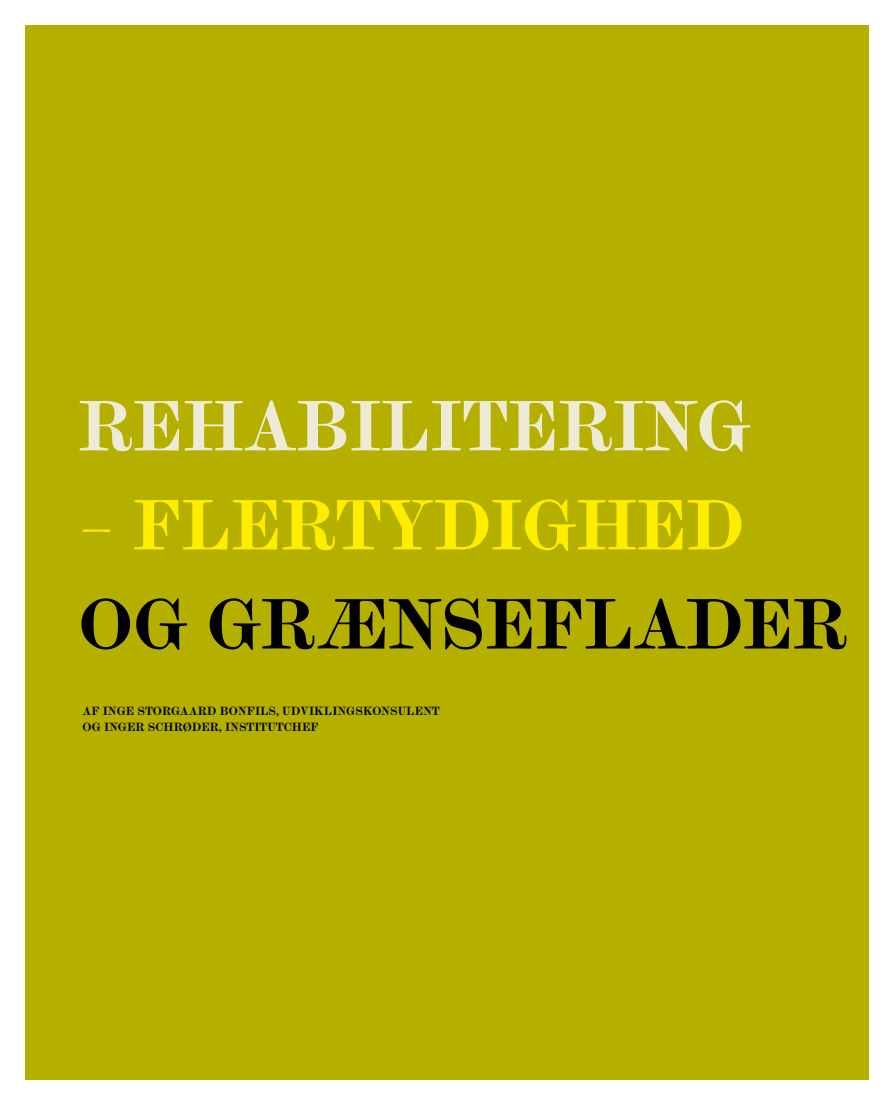
<style>
.page{position:relative;width:893px;height:1106px;background:#fff}
.page>*{position:absolute;margin:0;border:0;box-sizing:border-box;transform-origin:0 0}
.t1{font:700 62.7px "Scotch Micro";letter-spacing:-.005em;color:#edead5}
.t2{font:700 62.7px "Scotch Micro";letter-spacing:-.005em;color:#000}
.t3{font:700 62.7px "Scotch Micro";letter-spacing:-.005em;color:#ffed00}
.t4{font:700 10.5px/16.5px "Scotch Micro";letter-spacing:-.005em;color:#000}
</style>
<div class="page">
<div style="left:26px;top:26px;width:843px;height:1054px;background:#b5b000"></div>
<h1 class="t1" style="left:79px;top:386px;width:674px">REHABILITERING</h1>
<h1 class="t3" style="left:79px;top:485px;width:667px">– FLERTYDIGHED</h1>
<h1 class="t2" style="left:79px;top:584px;width:771px">OG GRÆNSEFLADER</h1>
<p class="t4" style="left:83px;top:702px;width:359px">AF INGE STORGAARD BONFILS, UDVIKLINGSKONSULENT<br>OG INGER SCHRØDER, INSTITUTCHEF</p>
</div>
